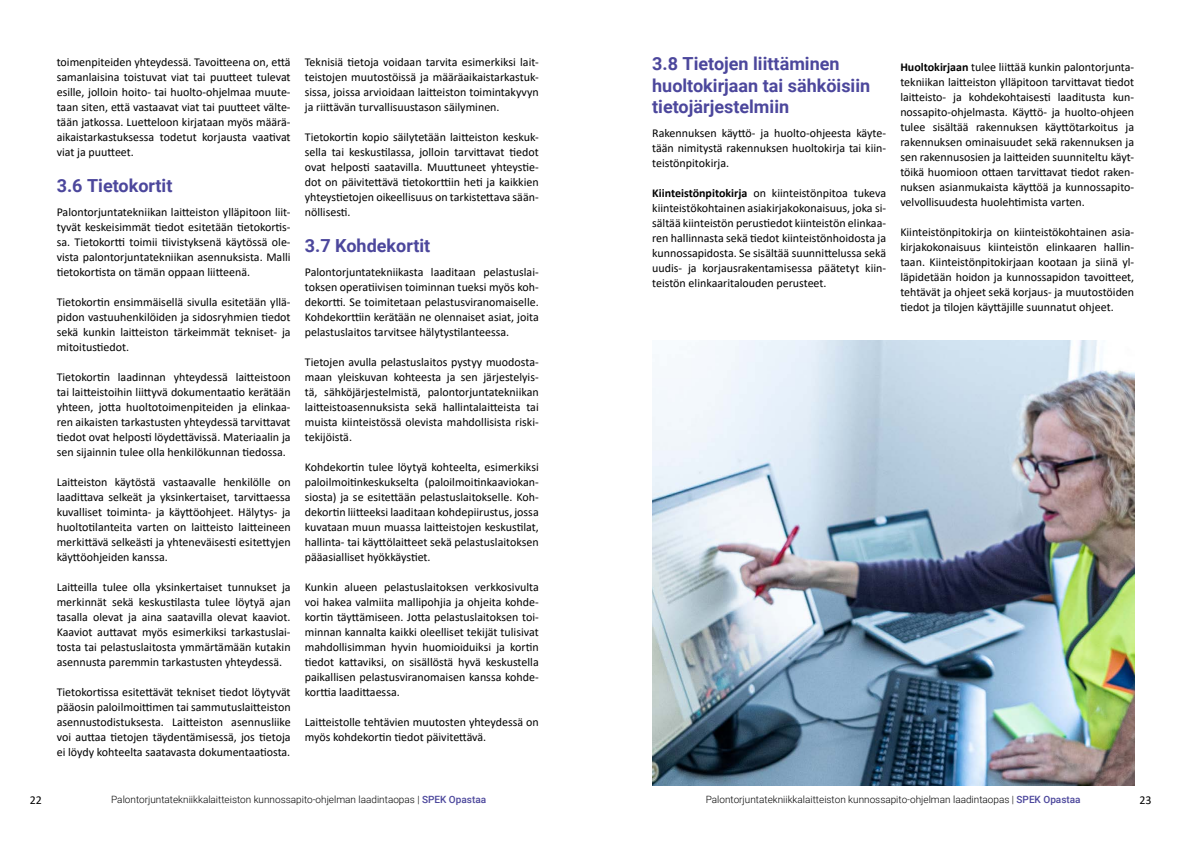
<style>
.page{position:relative;width:1191px;height:842px;background:#fff}
.page>*{position:absolute;margin:0;border:0;box-sizing:border-box;transform-origin:0 0}
.t1{font:700 18px/21.6px "Roboto";color:#4c479c}
.t2{font:12px/15px "Calibri";color:#000;text-align:justify}
.t3{font:300 10px "Roboto";color:#000}
.s1{font-weight:700}
.s2{font-weight:500;color:#4c479c}
</style>
<div class="page">
<img style="left:652px;top:340px;width:482px;height:445px">
<p class="t2" style="left:57px;top:54px;width:235px">toimenpiteiden yhteydessä. Tavoitteena on, että samanlaisina toistuvat viat tai puutteet tulevat esille, jolloin hoito- tai huolto-ohjelmaa muute&shy;taan siten, että vastaavat viat tai puutteet välte&shy;tään jatkossa. Luetteloon kirjataan myös määrä&shy;aikaistarkastuksessa todetut korjausta vaativat viat ja puutteet.</p>
<h1 class="t1" style="left:57px;top:174px;width:117px">3.6 Tietokortit</h1>
<p class="t2" style="left:57px;top:204px;width:235px">Palontorjuntatekniikan laitteiston ylläpitoon liit&shy;tyvät keskeisimmät tiedot esitetään tietokortis&shy;sa. Tietokortti toimii tiivistyksenä käytössä ole&shy;vista palontorjuntatekniikan asennuksista. Malli tietokortista on tämän oppaan liitteenä.</p>
<p class="t2" style="left:57px;top:294px;width:235px">Tietokortin ensimmäisellä sivulla esitetään yllä&shy;pidon vastuuhenkilöiden ja sidosryhmien tiedot sekä kunkin laitteiston tärkeimmät tekniset- ja mitoitustiedot.</p>
<p class="t2" style="left:57px;top:369px;width:235px">Tietokortin laadinnan yhteydessä laitteistoon tai laitteistoihin liittyvä dokumentaatio kerätään yhteen, jotta huoltotoimenpiteiden ja elinkaa&shy;ren aikaisten tarkastusten yhteydessä tarvittavat tiedot ovat helposti löydettävissä. Materiaalin ja sen sijainnin tulee olla henkilökunnan tiedossa.</p>
<p class="t2" style="left:57px;top:474px;width:235px">Laitteiston käytöstä vastaavalle henkilölle on laadittava selkeät ja yksinkertaiset, tarvittaessa kuvalliset toiminta- ja käyttöohjeet. Hälytys- ja huoltotilanteita varten on laitteisto laitteineen merkittävä selkeästi ja yhteneväisesti esitettyjen käyttöohjeiden kanssa.</p>
<p class="t2" style="left:57px;top:579px;width:235px">Laitteilla tulee olla yksinkertaiset tunnukset ja merkinnät sekä keskustilasta tulee löytyä ajan tasalla olevat ja aina saatavilla olevat kaaviot.<br>Kaaviot auttavat myös esimerkiksi tarkastuslai&shy;tosta tai pelastuslaitosta ymmärtämään kutakin asennusta paremmin tarkastusten yhteydessä.</p>
<p class="t2" style="left:57px;top:684px;width:235px">Tietokortissa esitettävät tekniset tiedot löytyvät pääosin paloilmoittimen tai sammutuslaitteiston asennustodistuksesta. Laitteiston asennusliike voi auttaa tietojen täydentämisessä, jos tietoja ei löydy kohteelta saatavasta dokumentaatiosta.</p>
<p class="t2" style="left:305px;top:54px;width:235px">Teknisiä tietoja voidaan tarvita esimerkiksi lait&shy;teistojen muutostöissä ja määräaikaistarkastuk&shy;sissa, joissa arvioidaan laitteiston toimintakyvyn ja riittävän turvallisuustason säilyminen.</p>
<p class="t2" style="left:305px;top:129px;width:235px">Tietokortin kopio säilytetään laitteiston keskuk&shy;sella tai keskustilassa, jolloin tarvittavat tiedot ovat helposti saatavilla. Muuttuneet yhteystie&shy;dot on päivitettävä tietokorttiin heti ja kaikkien yhteystietojen oikeellisuus on tarkistettava sään&shy;nöllisesti.</p>
<h1 class="t1" style="left:305px;top:234px;width:127px">3.7 Kohdekortit</h1>
<p class="t2" style="left:305px;top:264px;width:235px">Palontorjuntatekniikasta laaditaan pelastuslai&shy;toksen operatiivisen toiminnan tueksi myös koh&shy;dekortti. Se toimitetaan pelastusviranomaiselle.<br>Kohdekorttiin kerätään ne olennaiset asiat, joita pelastuslaitos tarvitsee hälytystilanteessa.</p>
<p class="t2" style="left:305px;top:354px;width:235px">Tietojen avulla pelastuslaitos pystyy muodosta&shy;maan yleiskuvan kohteesta ja sen järjestelyis&shy;tä, sähköjärjestelmistä, palontorjuntatekniikan laitteistoasennuksista sekä hallintalaitteista tai muista kiinteistössä olevista mahdollisista riski&shy;tekijöistä.</p>
<p class="t2" style="left:305px;top:459px;width:235px">Kohdekortin tulee löytyä kohteelta, esimerkiksi paloilmoitinkeskukselta (paloilmoitinkaaviokan&shy;siosta) ja se esitettään pelastuslaitokselle. Koh&shy;dekortin liitteeksi laaditaan kohdepiirustus, jossa kuvataan muun muassa laitteistojen keskustilat, hallinta- tai käyttölaitteet sekä pelastuslaitoksen pääasialliset hyökkäystiet.</p>
<p class="t2" style="left:305px;top:579px;width:235px">Kunkin alueen pelastuslaitoksen verkkosivulta voi hakea valmiita mallipohjia ja ohjeita kohde&shy;kortin täyttämiseen. Jotta pelastuslaitoksen toi&shy;minnan kannalta kaikki oleelliset tekijät tulisivat mahdollisimman hyvin huomioiduiksi ja kortin tiedot kattaviksi, on sisällöstä hyvä keskustella paikallisen pelastusviranomaisen kanssa kohde&shy;korttia laadittaessa.</p>
<p class="t2" style="left:305px;top:714px;width:235px">Laitteistolle tehtävien muutosten yhteydessä on myös kohdekortin tiedot päivitettävä.</p>
<h1 class="t1" style="left:652px;top:52px;width:219px">3.8 Tietojen liittäminen huoltokirjaan tai sähköisiin tietojärjestelmiin</h1>
<p class="t2" style="left:652px;top:125px;width:235px">Rakennuksen käyttö- ja huolto-ohjeesta käyte&shy;tään nimitystä rakennuksen huoltokirja tai kiin&shy;teistönpitokirja.</p>
<p class="t2" style="left:652px;top:185px;width:235px"><span class="s1">Kiinteistönpitokirja</span> on kiinteistönpitoa tukeva kiinteistökohtainen asiakirjakokonaisuus, joka si&shy;sältää kiinteistön perustiedot kiinteistön elinkaa&shy;ren hallinnasta sekä tiedot kiinteistönhoidosta ja kunnossapidosta. Se sisältää suunnittelussa sekä uudis- ja korjausrakentamisessa päätetyt kiin&shy;teistön elinkaaritalouden perusteet.</p>
<p class="t2" style="left:900px;top:60px;width:235px"><span class="s1">Huoltokirjaan</span> tulee liittää kunkin palontorjunta&shy;tekniikan laitteiston ylläpitoon tarvittavat tiedot laitteisto- ja kohdekohtaisesti laaditusta kun&shy;nossapito-ohjelmasta. Käyttö- ja huolto-ohjeen tulee sisältää rakennuksen käyttötarkoitus ja rakennuksen ominaisuudet sekä rakennuksen ja sen rakennusosien ja laitteiden suunniteltu käyt&shy;töikä huomioon ottaen tarvittavat tiedot raken&shy;nuksen asianmukaista käyttöä ja kunnossapito&shy;velvollisuudesta huolehtimista varten.</p>
<p class="t2" style="left:900px;top:225px;width:235px">Kiinteistönpitokirja on kiinteistökohtainen asia&shy;kirjakokonaisuus kiinteistön elinkaaren hallin&shy;taan. Kiinteistönpitokirjaan kootaan ja siinä yl&shy;läpidetään hoidon ja kunnossapidon tavoitteet, tehtävät ja ohjeet sekä korjaus- ja muutostöiden tiedot ja tilojen käyttäjille suunnatut ohjeet.</p>
<p class="t2" style="left:30px;top:792px;width:14px">22</p>
<p class="t3" style="left:111px;top:792px;width:376px">Palontorjuntatekniikkalaitteiston kunnossapito-ohjelman laadintaopas | <span class="s2">SPEK Opastaa</span></p>
<p class="t3" style="left:706px;top:792px;width:376px">Palontorjuntatekniikkalaitteiston kunnossapito-ohjelman laadintaopas | <span class="s2">SPEK Opastaa</span></p>
<p class="t2" style="left:1139px;top:792px;width:14px">23</p>
</div>
